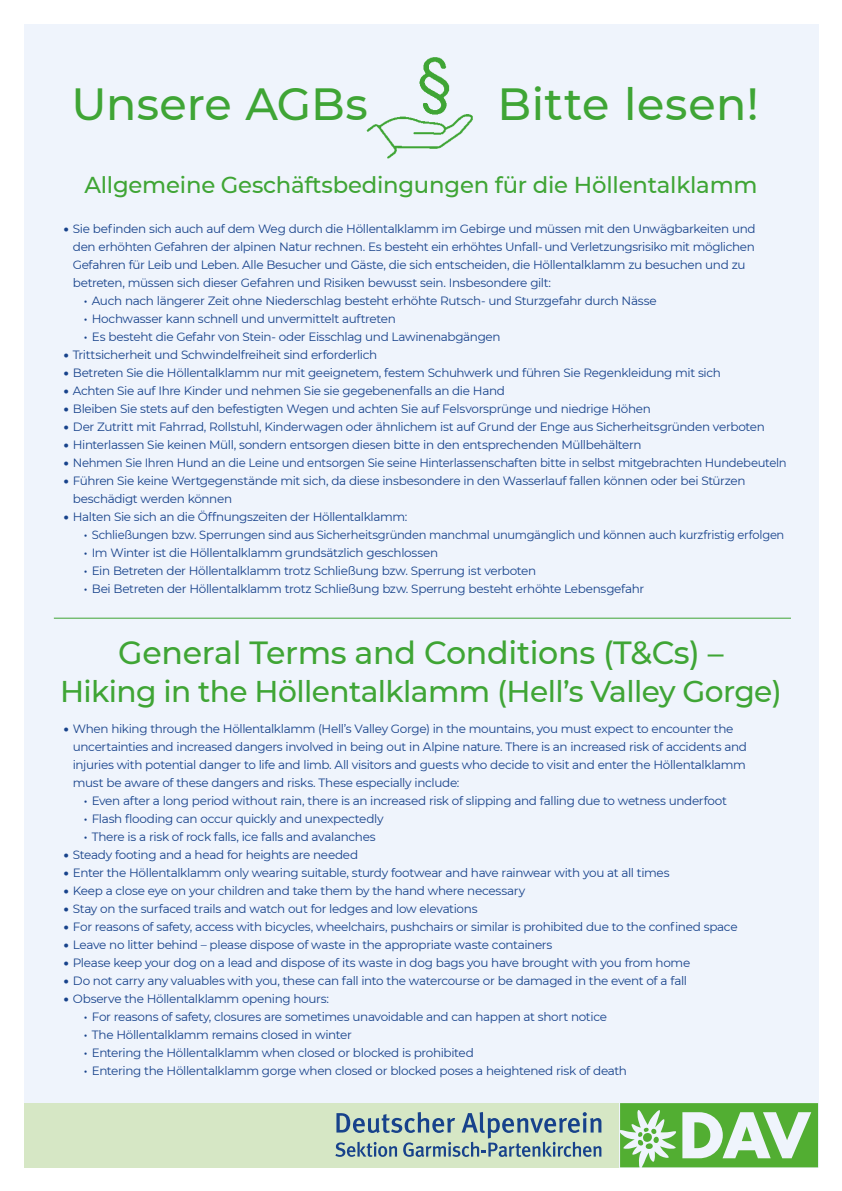
<style>
.page{position:relative;width:842px;height:1191px;background:#fff}
.page>*{position:absolute;margin:0;border:0;box-sizing:border-box;transform-origin:0 0}
.t1{font:500 45px "Montserrat";letter-spacing:.005em;color:#3fa535}
.t2{font:500 32px "Montserrat";letter-spacing:-.01em;color:#3fa535}
.t3{font:500 30px "Montserrat";letter-spacing:-.02em;color:#3fa535}
.t4{font:500 23px "Montserrat";letter-spacing:-.01em;color:#3fa535}
.t5{font:12px/18px "Montserrat";letter-spacing:-.03em;color:#17428b}
.t6{font:11.9px "Montserrat";letter-spacing:-.03em;color:#17428b}
.s1{font-weight:900}
.s2{font-weight:500}
.s3{font-weight:500;font-size:12px}
</style>
<div class="page">
<div style="left:24px;top:24px;width:794px;height:1143px;background:#eff4fc"></div>
<div style="left:24px;top:1103px;width:595px;height:64px;background:#d6e7c5"></div>
<svg style="left:335px;top:1112px;width:266px;height:45px"></svg>
<svg style="left:620px;top:1103px;width:198px;height:64px"></svg>
<hr style="left:54px;top:618px;width:737px;height:1px;background:#3fa535">
<img style="left:366px;top:57px;width:107px;height:102px">
<h1 class="t1" style="left:71px;top:73px;width:298px">Unsere AGBs</h1>
<h1 class="t1" style="left:497px;top:73px;width:263px">Bitte lesen!</h1>
<h3 class="t4" style="left:84px;top:169px;width:675px">Allgemeine Geschäftsbedingungen für die Höllentalklamm</h3>
<p class="t5" style="left:73px;top:219px;width:684px;text-indent:-9px"><span class="s1">•</span> Sie befinden sich auch auf dem Weg durch die Höllentalklamm im Gebirge und müssen mit den Unwägbarkeiten und den erhöhten Gefahren der alpinen Natur rechnen. Es besteht ein erhöhtes Unfall- und Verletzungsrisiko mit möglichen Gefahren für Leib und Leben. Alle Besucher und Gäste, die sich entscheiden, die Höllentalklamm zu besuchen und zu betreten, müssen sich dieser Gefahren und Risiken bewusst sein. Insbesondere gilt:</p>
<p class="t5" style="left:84px;top:291px;width:574px"><span class="s2">•</span> Auch nach längerer Zeit ohne Niederschlag besteht erhöhte Rutsch- und Sturzgefahr durch Nässe</p>
<p class="t5" style="left:84px;top:309px;width:313px"><span class="s2">•</span> Hochwasser kann schnell und unvermittelt auftreten</p>
<p class="t5" style="left:84px;top:327px;width:418px"><span class="s2">•</span> Es besteht die Gefahr von Stein- oder Eisschlag und Lawinenabgängen</p>
<p class="t5" style="left:64px;top:345px;width:315px"><span class="s1">•</span> Trittsicherheit und Schwindelfreiheit sind erforderlich</p>
<p class="t5" style="left:64px;top:363px;width:659px"><span class="s1">•</span> Betreten Sie die Höllentalklamm nur mit geeignetem, festem Schuhwerk und führen Sie Regenkleidung mit sich</p>
<p class="t5" style="left:64px;top:381px;width:443px"><span class="s1">•</span> Achten Sie auf Ihre Kinder und nehmen Sie sie gegebenenfalls an die Hand</p>
<p class="t5" style="left:64px;top:399px;width:589px"><span class="s1">•</span> Bleiben Sie stets auf den befestigten Wegen und achten Sie auf Felsvorsprünge und niedrige Höhen</p>
<p class="t5" style="left:64px;top:417px;width:703px"><span class="s1">•</span> Der Zutritt mit Fahrrad, Rollstuhl, Kinderwagen oder ähnlichem ist auf Grund der Enge aus Sicherheitsgründen verboten</p>
<p class="t5" style="left:64px;top:435px;width:579px"><span class="s1">•</span> Hinterlassen Sie keinen Müll, sondern entsorgen diesen bitte in den entsprechenden Müllbehältern</p>
<p class="t5" style="left:64px;top:453px;width:724px"><span class="s1">•</span> Nehmen Sie Ihren Hund an die Leine und entsorgen Sie seine Hinterlassenschaften bitte in selbst mitgebrachten Hundebeuteln</p>
<p class="t5" style="left:73px;top:471px;width:674px;text-indent:-9px"><span class="s1">•</span> Führen Sie keine Wertgegenstände mit sich, da diese insbesondere in den Wasserlauf fallen können oder bei Stürzen beschädigt werden können</p>
<p class="t5" style="left:64px;top:507px;width:345px"><span class="s1">•</span> Halten Sie sich an die Öffnungszeiten der Höllentalklamm:</p>
<p class="t6" style="left:84px;top:526px;width:702px"><span class="s3">•</span> Schließungen bzw. Sperrungen sind aus Sicherheitsgründen manchmal unumgänglich und können auch kurzfristig erfolgen</p>
<p class="t5" style="left:84px;top:543px;width:356px"><span class="s2">•</span> Im Winter ist die Höllentalklamm grundsätzlich geschlossen</p>
<p class="t5" style="left:84px;top:561px;width:454px"><span class="s2">•</span> Ein Betreten der Höllentalklamm trotz Schließung bzw. Sperrung ist verboten</p>
<p class="t5" style="left:84px;top:579px;width:562px"><span class="s2">•</span> Bei Betreten der Höllentalklamm trotz Schließung bzw. Sperrung besteht erhöhte Lebensgefahr</p>
<h2 class="t2" style="left:118px;top:630px;width:607px">General Terms and Conditions (T&amp;Cs) –</h2>
<h3 class="t3" style="left:60px;top:670px;width:723px">Hiking in the Höllentalklamm (Hell’s Valley Gorge)</h3>
<p class="t5" style="left:73px;top:719px;width:676px;text-indent:-9px"><span class="s1">•</span> When hiking through the Höllentalklamm (Hell’s Valley Gorge) in the mountains, you must expect to encounter the uncertainties and increased dangers involved in being out in Alpine nature. There is an increased risk of accidents and injuries with potential danger to life and limb. All visitors and guests who decide to visit and enter the Höllentalklamm must be aware of these dangers and risks. These especially include:</p>
<p class="t5" style="left:84px;top:791px;width:645px"><span class="s2">•</span> Even after a long period without rain, there is an increased risk of slipping and falling due to wetness underfoot</p>
<p class="t5" style="left:84px;top:809px;width:301px"><span class="s2">•</span> Flash flooding can occur quickly and unexpectedly</p>
<p class="t5" style="left:84px;top:827px;width:293px"><span class="s2">•</span> There is a risk of rock falls, ice falls and avalanches</p>
<p class="t5" style="left:64px;top:845px;width:296px"><span class="s1">•</span> Steady footing and a head for heights are needed</p>
<p class="t5" style="left:64px;top:863px;width:607px"><span class="s1">•</span> Enter the Höllentalklamm only wearing suitable, sturdy footwear and have rainwear with you at all times</p>
<p class="t5" style="left:64px;top:881px;width:463px"><span class="s1">•</span> Keep a close eye on your children and take them by the hand where necessary</p>
<p class="t5" style="left:64px;top:899px;width:415px"><span class="s1">•</span> Stay on the surfaced trails and watch out for ledges and low elevations</p>
<p class="t5" style="left:64px;top:917px;width:675px"><span class="s1">•</span> For reasons of safety, access with bicycles, wheelchairs, pushchairs or similar is prohibited due to the confined space</p>
<p class="t5" style="left:64px;top:935px;width:490px"><span class="s1">•</span> Leave no litter behind – please dispose of waste in the appropriate waste containers</p>
<p class="t5" style="left:64px;top:953px;width:628px"><span class="s1">•</span> Please keep your dog on a lead and dispose of its waste in dog bags you have brought with you from home</p>
<p class="t5" style="left:64px;top:971px;width:625px"><span class="s1">•</span> Do not carry any valuables with you, these can fall into the watercourse or be damaged in the event of a fall</p>
<p class="t5" style="left:64px;top:989px;width:267px"><span class="s1">•</span> Observe the Höllentalklamm opening hours:</p>
<p class="t5" style="left:84px;top:1007px;width:525px"><span class="s2">•</span> For reasons of safety, closures are sometimes unavoidable and can happen at short notice</p>
<p class="t5" style="left:84px;top:1025px;width:270px"><span class="s2">•</span> The Höllentalklamm remains closed in winter</p>
<p class="t5" style="left:84px;top:1043px;width:391px"><span class="s2">•</span> Entering the Höllentalklamm when closed or blocked is prohibited</p>
<p class="t5" style="left:84px;top:1061px;width:545px"><span class="s2">•</span> Entering the Höllentalklamm gorge when closed or blocked poses a heightened risk of death</p>
</div>
